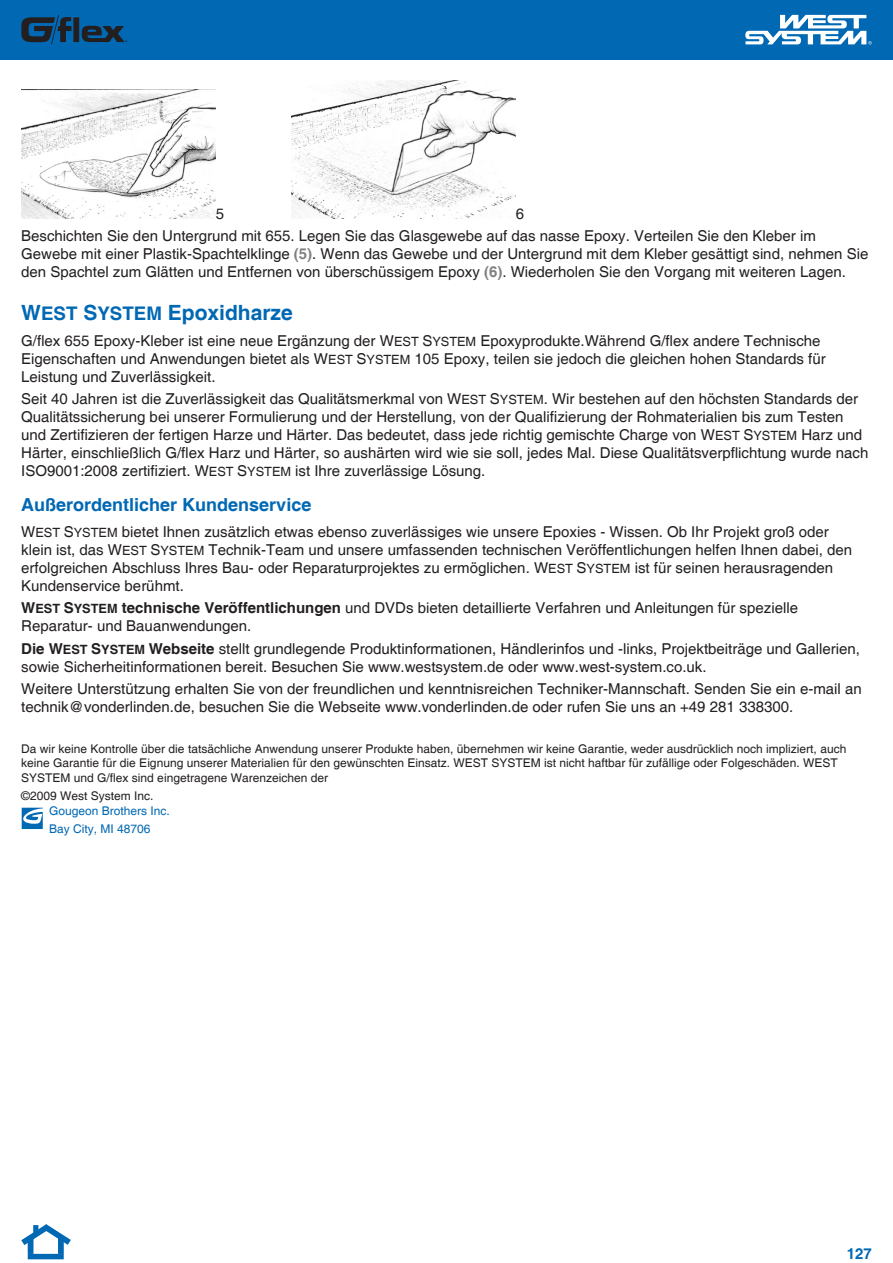
<style>
.page{position:relative;width:893px;height:1263px;background:#fff}
.page>*{position:absolute;margin:0;border:0;box-sizing:border-box;transform-origin:0 0}
.t1{font:700 21px "Helvetica";color:#0168b3}
.t2{font:700 18px "Helvetica";color:#0168b3}
.t3{font:15px/18px "Helvetica";color:#231f20}
.t4{font:700 15px "Helvetica";color:#0168b3}
.t5{font:12px/14.4px "Helvetica";color:#231f20}
.t6{font:12px/18px "Helvetica";color:#0168b3}
.t7{font:600 5.4px "Myriad Pro";color:#231f20}
.s1{font-weight:700;color:#818181}
.s2{font-size:18.75px}
.s3{font-size:12.75px}
.s4{font-weight:700}
.s5{font-weight:700;font-size:12.75px}
</style>
<div class="page">
<div style="left:0;top:0;width:893px;height:60px;background:#0168b3"></div>
<svg style="left:745px;top:15px;width:127px;height:30px"></svg>
<svg style="left:21px;top:15px;width:104px;height:29px"></svg>
<div style="left:28px;top:1238px;width:5px;height:16px;background:#0168b3"></div>
<svg style="left:21px;top:1224px;width:50px;height:26px"></svg>
<div style="left:28px;top:1254px;width:36px;height:5px;background:#0168b3"></div>
<div style="left:58px;top:1238px;width:6px;height:16px;background:#0168b3"></div>
<img style="left:21px;top:90px;width:195px;height:129px">
<img style="left:291px;top:81px;width:224px;height:137px">
<svg style="left:21px;top:808px;width:22px;height:21px"></svg>
<p class="t7" style="left:125px;top:38px;width:4px">®</p>
<p class="t3" style="left:21px;top:203px;width:796px;line-height:22.2px;text-indent:495px">6<br>Beschichten Sie den Untergrund mit 655. Legen Sie das Glasgewebe auf das nasse Epoxy. Verteilen Sie den Kleber im</p>
<p class="t3" style="left:21px;top:246px;width:849px">Gewebe mit einer Plastik-Spachtelklinge <span class="s1">(5)</span>. Wenn das Gewebe und der Untergrund mit dem Kleber gesättigt sind, nehmen Sie den Spachtel zum Glätten und Entfernen von überschüssigem Epoxy <span class="s1">(6)</span>. Wiederholen Sie den Vorgang mit weiteren Lagen.</p>
<h1 class="t1" style="left:21px;top:299px;width:273px">W<span class="s2">EST</span> S<span class="s2">YSTEM</span> Epoxidharze</h1>
<p class="t3" style="left:21px;top:332px;width:806px">G/flex 655 Epoxy-Kleber ist eine neue Ergänzung der W<span class="s3">EST</span> S<span class="s3">YSTEM</span> Epoxyprodukte.Während G/flex andere Technische<br>Eigenschaften und Anwendungen bietet als W<span class="s3">EST</span> S<span class="s3">YSTEM</span> 105 Epoxy, teilen sie jedoch die gleichen hohen Standards für<br>Leistung und Zuverlässigkeit.</p>
<p class="t3" style="left:21px;top:391px;width:849px">Seit 40 Jahren ist die Zuverlässigkeit das Qualitätsmerkmal von W<span class="s3">EST</span> S<span class="s3">YSTEM</span>. Wir bestehen auf den höchsten Standards der Qualitätssicherung bei unserer Formulierung und der Herstellung, von der Qualifizierung der Rohmaterialien bis zum Testen und Zertifizieren der fertigen Harze und Härter. Das bedeutet, dass jede richtig gemischte Charge von W<span class="s3">EST</span> S<span class="s3">YSTEM</span> Harz und Härter, einschließlich G/flex Harz und Härter, so aushärten wird wie sie soll, jedes Mal. Diese Qualitätsverpflichtung wurde nach ISO9001:2008 zertifiziert. W<span class="s3">EST</span> S<span class="s3">YSTEM</span> ist Ihre zuverlässige Lösung.</p>
<p class="t2" style="left:21px;top:493px;width:292px">Außerordentlicher Kundenservice</p>
<p class="t3" style="left:21px;top:523px;width:832px">W<span class="s3">EST</span> S<span class="s3">YSTEM</span> bietet Ihnen zusätzlich etwas ebenso zuverlässiges wie unsere Epoxies - Wissen. Ob Ihr Projekt groß oder klein ist, das W<span class="s3">EST</span> S<span class="s3">YSTEM</span> Technik-Team und unsere umfassenden technischen Veröffentlichungen helfen Ihnen dabei, den erfolgreichen Abschluss Ihres Bau- oder Reparaturprojektes zu ermöglichen. W<span class="s3">EST</span> S<span class="s3">YSTEM</span> ist für seinen herausragenden Kundenservice berühmt.</p>
<p class="t3" style="left:21px;top:600px;width:778px"><span class="s4">W</span><span class="s5">EST</span> <span class="s4">S</span><span class="s5">YSTEM</span> <span class="s4">technische Veröffentlichungen</span> und DVDs bieten detaillierte Verfahren und Anleitungen für spezielle<br>Reparatur- und Bauanwendungen.</p>
<p class="t3" style="left:21px;top:640px;width:840px"><span class="s4">Die W</span><span class="s5">EST</span> <span class="s4">S</span><span class="s5">YSTEM</span> <span class="s4">Webseite</span> stellt grundlegende Produktinformationen, Händlerinfos und -links, Projektbeiträge und Gallerien, sowie Sicherheitinformationen bereit. Besuchen Sie www.westsystem.de oder www.west-system.co.uk.</p>
<p class="t3" style="left:21px;top:680px;width:842px">Weitere Unterstützung erhalten Sie von der freundlichen und kenntnisreichen Techniker-Mannschaft. Senden Sie ein e-mail an technik@vonderlinden.de, besuchen Sie die Webseite www.vonderlinden.de oder rufen Sie uns an +49 281 338300.</p>
<p class="t5" style="left:21px;top:742px;width:827px">Da wir keine Kontrolle über die tatsächliche Anwendung unserer Produkte haben, übernehmen wir keine Garantie, weder ausdrücklich noch impliziert, auch keine Garantie für die Eignung unserer Materialien für den gewünschten Einsatz. WEST SYSTEM ist nicht haftbar für zufällige oder Folgeschäden. WEST<br>SYSTEM und G/flex sind eingetragene Warenzeichen der</p>
<p class="t5" style="left:21px;top:789px;width:134px">©2009 West System Inc.</p>
<p class="t6" style="left:49px;top:802px;width:122px">Gougeon Brothers Inc.<br>Bay City, MI 48706</p>
<p class="t3" style="left:216px;top:205px;width:10px">5</p>
<p class="t4" style="left:847px;top:1244px;width:27px">127</p>
</div>
